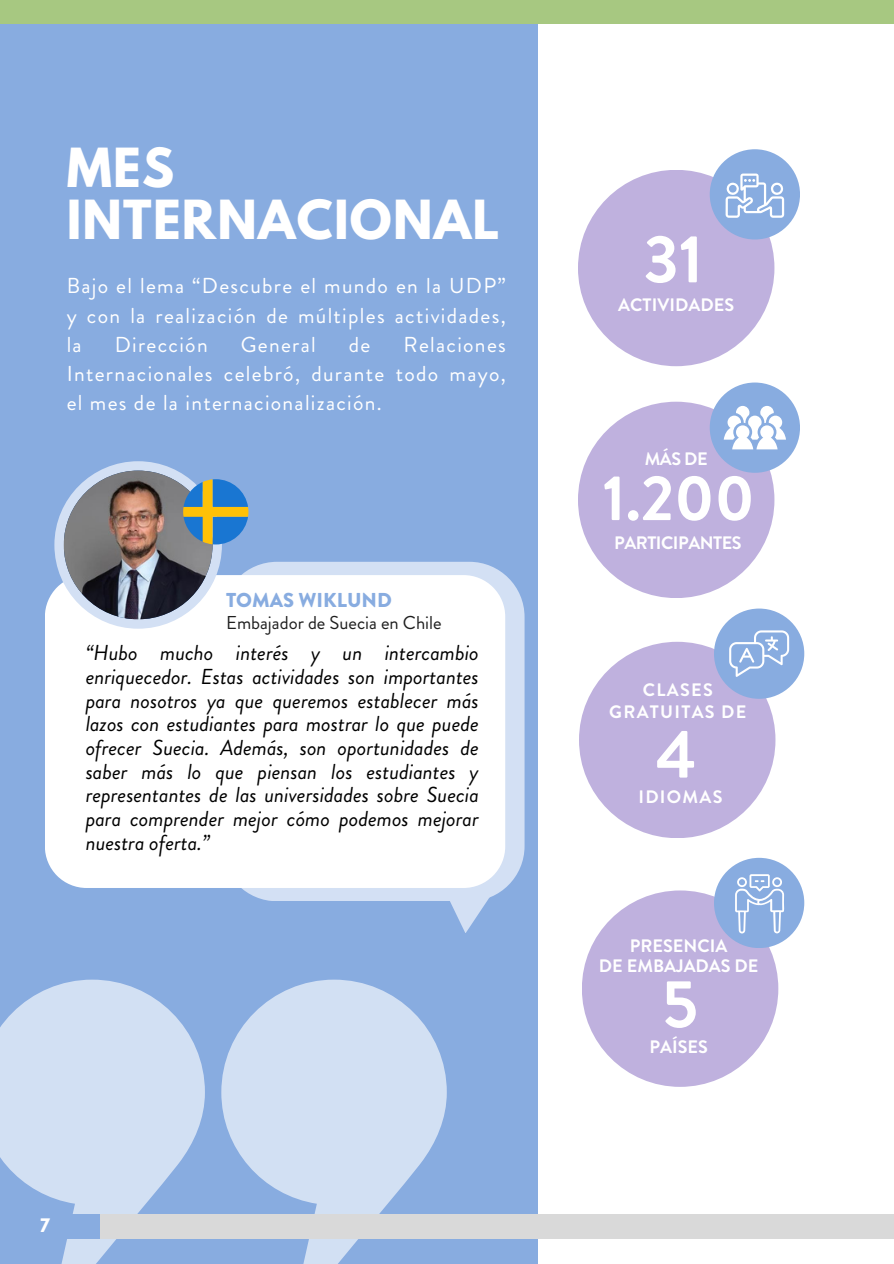
<style>
.page{position:relative;width:894px;height:1264px;background:#fff}
.page>*{position:absolute;margin:0;border:0;box-sizing:border-box;transform-origin:0 0}
.t1{font:700 67.5px "Brandon Grotesque";color:#fff}
.t2{font:700 64.05px "Brandon Grotesque";color:#fff}
.t3{font:700 47.7px/52.8px "League Spartan";letter-spacing:.025em;color:#fff}
.t4{font:italic 21.6px/23.7px "Brandon Grotesque";color:#000;text-align:justify}
.t5{font:21.6px/29.2px "Brandon Grotesque";letter-spacing:.06em;color:#fff;text-align:justify}
.t6{font:900 20.1px "Brandon Grotesque";color:#88ace0}
.t7{font:900 20.1px "Brandon Grotesque";color:#fff}
.t8{font:18.6px "Brandon Grotesque";color:#1f1f1f}
.t9{font:700 18px/20.2px "Brandon Grotesque";color:#fff;text-align:center}
.t10{font:700 18px/21.3px "Brandon Grotesque";letter-spacing:.07em;color:#fff;text-align:center}
.t11{font:700 18px "Brandon Grotesque";letter-spacing:-.025em;color:#fff}
</style>
<div class="page">
<div style="left:0;top:0;width:537px;height:1263px;background:#88ace0"></div>
<svg style="left:0;top:979px;width:205px;height:284px;fill:#d2e0f3"></svg>
<div style="left:0;top:1094px;width:60px;height:91px;background:#d2e0f3"></div>
<svg style="left:221px;top:979px;width:225px;height:284px;fill:#d2e0f3"></svg>
<svg style="left:230px;top:1094px;width:72px;height:91px;background:#c9d9f0"></svg>
<div style="left:0;top:0;width:893px;height:23px;background:#a7c881"></div>
<div style="left:578px;top:170px;width:196px;height:196px;background:#bfb1de;border-radius:50%"></div>
<div style="left:579px;top:641px;width:196px;height:197px;background:#bfb1de;border-radius:50%"></div>
<div style="left:581px;top:890px;width:197px;height:196px;background:#bfb1de;border-radius:50%"></div>
<div style="left:578px;top:402px;width:196px;height:196px;background:#bfb1de;border-radius:50%"></div>
<div style="left:709px;top:149px;width:90px;height:90px;background:#88ace0;border-radius:50%"></div>
<svg style="left:725px;top:173px;width:58px;height:44px"></svg>
<div style="left:709px;top:382px;width:90px;height:91px;background:#88ace0;border-radius:50%"></div>
<svg style="left:723px;top:406px;width:62px;height:43px"></svg>
<div style="left:713px;top:608px;width:91px;height:90px;background:#88ace0;border-radius:50%"></div>
<svg style="left:729px;top:630px;width:60px;height:46px"></svg>
<div style="left:713px;top:857px;width:91px;height:91px;background:#88ace0;border-radius:50%"></div>
<svg style="left:735px;top:874px;width:49px;height:59px"></svg>
<svg style="left:431px;top:883px;width:78px;height:50px"></svg>
<div style="left:222px;top:562px;width:302px;height:338px;background:#d3e0f4;border-radius:55px"></div>
<div style="left:45px;top:575px;width:460px;height:313px;background:#fff"></div>
<div style="left:54px;top:461px;width:168px;height:167px;background:#d3e0f4;border-radius:50%"></div>
<img style="left:64px;top:470px;width:148px;height:149px;border-radius:50%">
<svg style="left:183px;top:479px;width:65px;height:65px;background:#719497"></svg>
<div style="left:0;top:1213px;width:893px;height:25px;background:#d9d9d9"></div>
<div style="left:0;top:1213px;width:100px;height:25px;background:#88ace0"></div>
<h4 class="t3" style="left:67px;top:147px;width:434px">MES<br>INTERNACIONAL</h4>
<p class="t5" style="left:67px;top:271px;width:440px">Bajo el lema “Descubre el mundo en la UDP” y con la realización de múltiples actividades, la</p>
<p class="t5" style="left:115px;top:330px;width:94px">Dirección</p>
<p class="t5" style="left:241px;top:330px;width:76px">General</p>
<p class="t5" style="left:349px;top:330px;width:23px">de</p>
<p class="t5" style="left:67px;top:330px;width:440px;text-indent:336px">Relaciones Internacionales celebró, durante todo mayo, el mes de la internacionalización.</p>
<h1 class="t6" style="left:226px;top:585px;width:167px">TOMAS WIKLUND</h1>
<p class="t8" style="left:226px;top:609px;width:217px">Embajador de Suecia en Chile</p>
<h5 class="t4" style="left:86px;top:641px;width:394px">“Hubo mucho interés y un intercambio enriquecedor. Estas actividades son importantes para nosotros ya que queremos establecer más lazos con estudiantes para mostrar lo que puede ofrecer Suecia. Además, son oportunidades de saber más lo que piensan los estudiantes y representantes de las universidades sobre Suecia para comprender mejor cómo podemos mejorar nuestra oferta.”</h5>
<h5 class="t7" style="left:40px;top:1211px;width:11px">7</h5>
<h3 class="t1" style="left:643px;top:211px;width:61px">31</h3>
<p class="t9" style="left:618px;top:295px;width:117px">ACTIVIDADES</p>
<p class="t9" style="left:644px;top:449px;width:64px">MÁS DE</p>
<p class="t2" style="left:602px;top:453px;width:153px">1.200</p>
<p class="t11" style="left:614px;top:530px;width:129px">PARTICIPANTES</p>
<p class="t10" style="left:609px;top:679px;width:138px">CLASES<br>GRATUITAS DE</p>
<h5 class="t1" style="left:656px;top:706px;width:42px">4</h5>
<p class="t10" style="left:638px;top:786px;width:86px">IDIOMAS</p>
<p class="t9" style="left:598px;top:935px;width:161px">PRESENCIA<br>DE EMBAJADAS DE</p>
<h5 class="t1" style="left:662px;top:956px;width:37px">5</h5>
<h5 class="t9" style="left:649px;top:1036px;width:60px">PAÍSES</h5>
</div>
